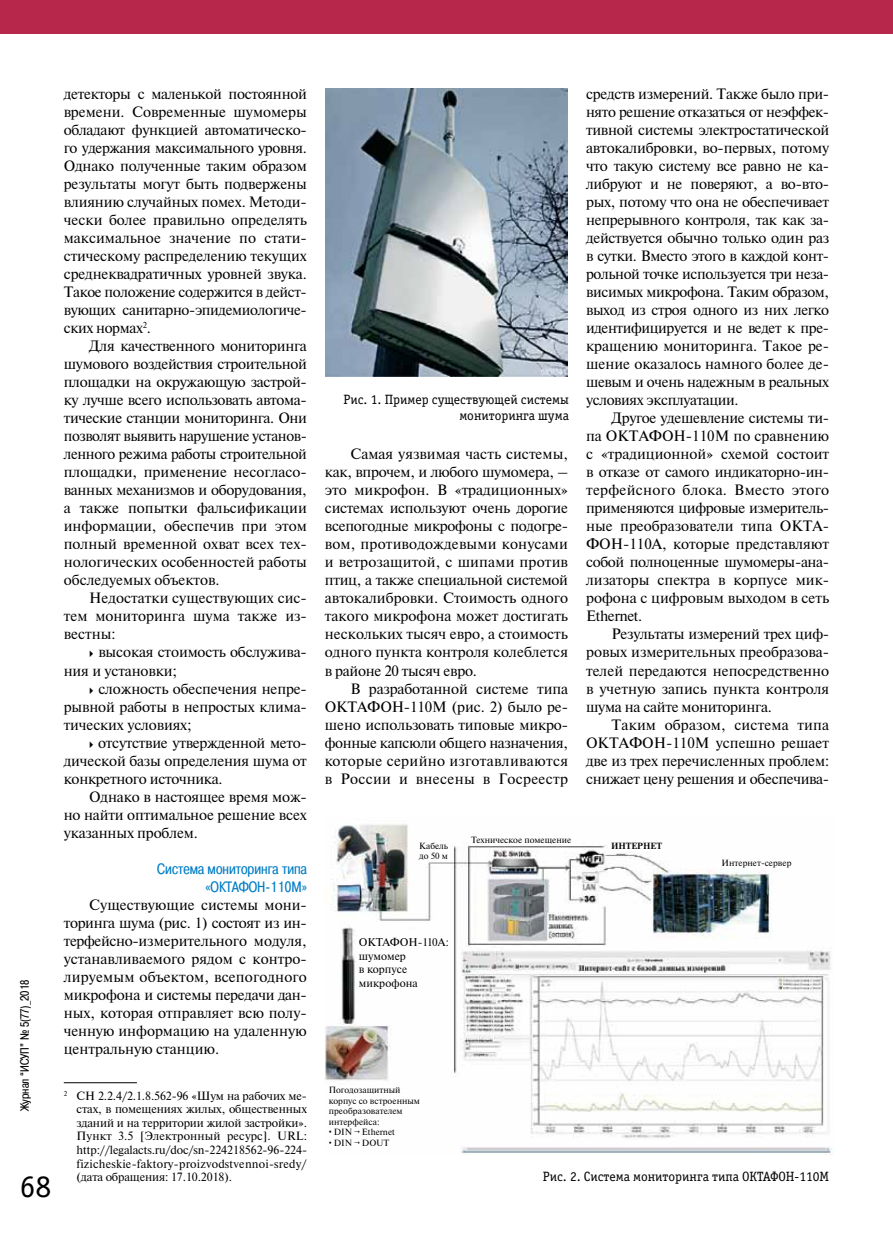
<style>
.page{position:relative;width:893px;height:1234px;background:#fff}
.page>*{position:absolute;margin:0;border:0;box-sizing:border-box;transform-origin:0 0}
.t1{font:31.5px "Officina Serif C";color:#000}
.t2{font:15px/18px "Newton";letter-spacing:-.01em;color:#000;text-align:justify}
.t3{font:15px/18px "Pragmatica Cond C";color:#007dc5;text-align:right}
.t4{font:13.5px/16.2px "Officina Serif C";color:#000;text-align:right}
.t5{font:12px/13.5px "Newton";letter-spacing:.02em;color:#000;text-align:justify}
.t6{font:12px "Pragmatica Cond C";color:#000}
.t7{font:11.25px/13.5px "Newton";color:#000}
.t8{font:9px/10.5px "Newton";color:#000}
.t9{font:700 9px "Newton";color:#000}
.s1{font-family:"Roboto"}
</style>
<div class="page">
<div style="left:0;top:0;width:893px;height:34px;background:#b7274c"></div>
<hr style="left:64px;top:1082px;width:73px;height:1px;background:#000">
<img style="left:325px;top:88px;width:242px;height:288px">
<img style="left:324px;top:824px;width:509px;height:330px">
<p class="t6" style="left:18px;top:1110px;width:133px;rotate:-90deg">Журнал “ИСУП” № 5(77)_2018</p>
<h1 class="t1" style="left:20px;top:1168px;width:33px">68</h1>
<p class="t2" style="left:64px;top:84px;width:245px">детекторы с маленькой постоянной времени. Современные шумомеры обладают функцией автоматическо&shy;го удержания максимального уровня.<br>Однако полученные таким образом результаты могут быть подвержены влиянию случайных помех. Методи&shy;чески более правильно определять максимальное значение по стати&shy;стическому распределению текущих среднеквадратичных уровней звука.<br>Такое положение содержится в дейст&shy;вующих санитарно-эпидемиологиче&shy;ских нормах<sup>2</sup>.</p>
<p class="t2" style="left:64px;top:336px;width:245px;text-indent:26px">Для качественного мониторинга шумового воздействия строительной площадки на окружающую застрой&shy;ку лучше всего использовать автома&shy;тические станции мониторинга. Они позволят выявить нарушение установ&shy;ленного режима работы строительной площадки, применение несогласо&shy;ванных механизмов и оборудования, а также попытки фальсификации информации, обеспечив при этом полный временной охват всех тех&shy;нологических особенностей работы обследуемых объектов.</p>
<p class="t2" style="left:64px;top:588px;width:245px;text-indent:26px">Недостатки существующих сис&shy;тем мониторинга шума также из&shy;вестны:</p>
<p class="t2" style="left:64px;top:642px;width:245px;text-indent:35px">высокая стоимость обслужива&shy;ния и установки;</p>
<p class="t2" style="left:64px;top:678px;width:245px;text-indent:35px">сложность обеспечения непре&shy;рывной работы в непростых клима&shy;тических условиях;</p>
<p class="t2" style="left:64px;top:732px;width:245px;text-indent:34px">отсутствие утвержденной мето&shy;дической базы определения шума от конкретного источника.</p>
<p class="t2" style="left:64px;top:786px;width:245px;text-indent:26px">Однако в настоящее время мож&shy;но найти оптимальное решение всех указанных проблем.</p>
<p class="t3" style="left:157px;top:859px;width:151px">Система мониторинга типа «ОКТАФОН‑110М»</p>
<p class="t2" style="left:64px;top:894px;width:245px;text-indent:26px">Существующие системы мони&shy;торинга шума (рис. 1) состоят из ин&shy;терфейсно-измерительного модуля, устанавливаемого рядом с контро&shy;лируемым объектом, всепогодного микрофона и системы передачи дан&shy;ных, которая отправляет всю полу&shy;ченную информацию на удаленную центральную станцию.</p>
<p class="t5" style="left:77px;top:1088px;width:232px;text-indent:-13px"><sup>2</sup> СН 2.2.4/2.1.8.562-96 «Шум на рабочих ме&shy;стах, в помещениях жилых, общественных зданий и на территории жилой застройки».<br>Пункт 3.5 [Электронный ресурс]. URL: http://legalacts.ru/doc/sn-224218562-96-224- fizicheskie-faktory-proizvodstvennoi-sredy/ (дата обращения: 17.10.2018).</p>
<p class="t4" style="left:344px;top:391px;width:227px">Рис. 1. Пример существующей системы мониторинга шума</p>
<p class="t2" style="left:325px;top:444px;width:245px;text-indent:26px">Самая уязвимая часть системы, как, впрочем, и любого шумомера, – это микрофон. В «традиционных» системах используют очень дорогие всепогодные микрофоны с подогре&shy;вом, противодождевыми конусами и ветрозащитой, с шипами против птиц, а также специальной системой автокалибровки. Стоимость одного такого микрофона может достигать нескольких тысяч евро, а стоимость одного пункта контроля колеблется в районе 20 тысяч евро.</p>
<p class="t2" style="left:325px;top:678px;width:245px;text-indent:26px">В разработанной системе типа ОКТАФОН‑110М (рис. 2) было ре&shy;шено использовать типовые микро&shy;фонные капсюли общего назначения, которые серийно изготавливаются в России и внесены в Госреестр</p>
<p class="t2" style="left:586px;top:84px;width:245px">средств измерений. Также было при&shy;нято решение отказаться от неэффек&shy;тивной системы электростатической автокалибровки, во‑первых, потому что такую систему все равно не ка&shy;либруют и не поверяют, а во‑вто&shy;рых, потому что она не обеспечивает непрерывного контроля, так как за&shy;действуется обычно только один раз в сутки. Вместо этого в каждой конт&shy;рольной точке используется три неза&shy;висимых микрофона. Таким образом, выход из строя одного из них легко идентифицируется и не ведет к пре&shy;кращению мониторинга. Такое ре&shy;шение оказалось намного более де&shy;шевым и очень надежным в реальных условиях эксплуатации.</p>
<p class="t2" style="left:586px;top:408px;width:245px;text-align:left;text-indent:26px">Другое удешевление системы ти&shy;па ОКТАФОН‑110М по сравнению с «традиционной» схемой состоит в отказе от самого индикаторно-ин&shy;терфейсного блока. Вместо этого применяются цифровые измеритель&shy;ные преобразователи типа ОКТА-<br>ФОН‑110А, которые представляют собой полноценные шумомеры-ана&shy;лизаторы спектра в корпусе мик&shy;рофона с цифровым выходом в сеть<br>Ethernet.</p>
<p class="t2" style="left:586px;top:624px;width:245px;text-indent:26px">Результаты измерений трех циф&shy;ровых измерительных преобразова&shy;телей передаются непосредственно в учетную запись пункта контроля шума на сайте мониторинга.</p>
<p class="t2" style="left:586px;top:714px;width:245px;text-indent:26px">Таким образом, система типа ОКТАФОН‑110М успешно решает две из трех перечисленных проблем: снижает цену решения и обеспечива-</p>
<p class="t8" style="left:419px;top:840px;width:30px">Кабель до 50 м</p>
<p class="t8" style="left:471px;top:834px;width:102px">Техническое помещение</p>
<p class="t9" style="left:611px;top:840px;width:52px">ИНТЕРНЕТ</p>
<p class="t8" style="left:722px;top:857px;width:71px">Интернет-сервер</p>
<p class="t7" style="left:359px;top:934px;width:91px">ОКТАФОН-110А: шумомер<br>в корпусе микрофона</p>
<p class="t8" style="left:329px;top:1084px;width:93px">Погодозащитный корпус со встроенным преобразователем интерфейса:</p>
<p class="t8" style="left:329px;top:1126px;width:68px"><span class="s1">•</span> DIN → Ethernet</p>
<p class="t8" style="left:329px;top:1136px;width:62px"><span class="s1">•</span> DIN → DOUT</p>
<p class="t4" style="left:543px;top:1168px;width:288px">Рис. 2. Система мониторинга типа ОКТАФОН‑110М</p>
</div>
